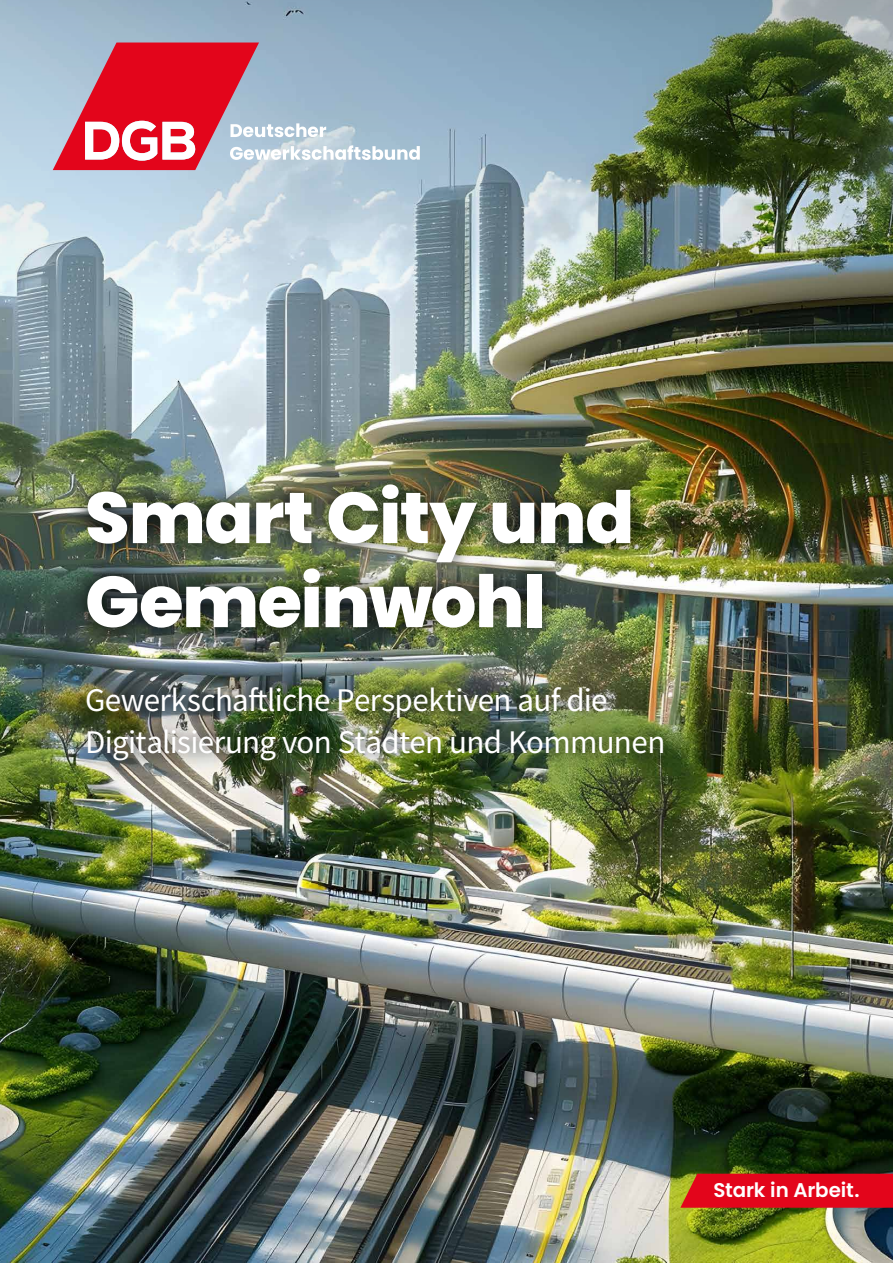
<style>
.page{position:relative;width:893px;height:1263px;background:#fff}
.page>*{position:absolute;margin:0;border:0;box-sizing:border-box;transform-origin:0 0}
.t1{font:800 72px/84px "Poppins";letter-spacing:-.015em;color:#fff}
.t2{font:33px/42px "Source Sans Pro";letter-spacing:-.02em;color:#fff}
.t3{font:600 19.8px "Poppins";letter-spacing:-.005em;color:#fff}
</style>
<div class="page">
<img style="left:0;top:333px;width:893px;height:930px">
<img style="left:0;top:0;width:893px;height:333px">
<svg style="left:680px;top:1174px;width:213px;height:34px;background:#df0d1b"></svg>
<svg style="left:53px;top:43px;width:367px;height:127px;background:#c18598"></svg>
<div style="left:69px;top:466px;width:612px;height:313px;background:#000;opacity:.9"></div>
<h1 class="t1" style="left:85px;top:476px;width:551px">Smart City und<br>Gemeinwohl</h1>
<p class="t2" style="left:85px;top:679px;width:582px">Gewerkschaftliche Perspektiven auf die<br>Digitalisierung von Städten und Kommunen</p>
<p class="t3" style="left:713px;top:1179px;width:148px">Stark in Arbeit.</p>
</div>
